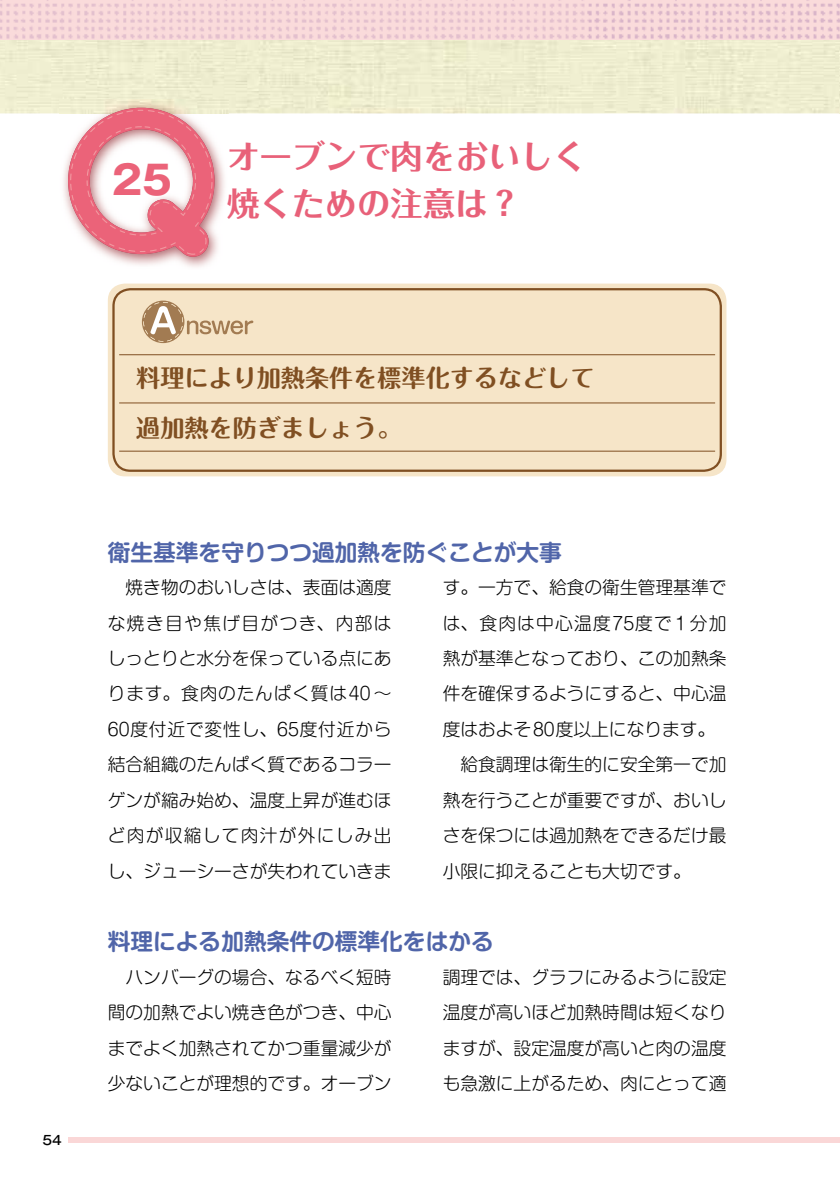
<style>
.page{position:relative;width:840px;height:1191px;background:#fff}
.page>*{position:absolute;margin:0;border:0;box-sizing:border-box;transform-origin:0 0}
.t1{font:700 39.6px "Gothic MB101 Pro";color:#eb6379}
.t2{font:700 32.6px/46.4px "Folk Pro";color:#e86179}
.t3{font:700 24px/49.6px "Maru Fo Pro";color:#804f22}
.t4{font:700 22.6px "Shin M Go Pro De";color:#5065a9}
.t5{font:300 17.8px/35.4px "Shin M Go Pro";color:#000;text-align:justify}
.t6{font:500 12.8px "Gothic MB101 Pro";color:#000}
</style>
<div class="page">
<img style="left:0;top:0;width:839px;height:113px">
<img style="left:839px;top:40px;width:1px;height:73px">
<div style="left:68px;top:1137px;width:771px;height:5px;background:#fad7d7"></div>
<img style="left:59px;top:99px;width:169px;height:168px">
<svg style="left:68px;top:108px;width:146px;height:149px"></svg>
<div style="left:108px;top:283px;width:618px;height:193px;background:#f6e5c8;border-radius:17px"></div>
<div style="left:112px;top:288px;width:609px;height:184px;border:2px solid #804f22;border-radius:17px"></div>
<svg style="left:142px;top:300px;width:111px;height:43px"></svg>
<hr style="left:119px;top:354px;width:595px;height:1px;background:#804f22">
<hr style="left:119px;top:402px;width:595px;height:1px;background:#804f22">
<hr style="left:119px;top:451px;width:595px;height:1px;background:#804f22">
<img style="left:839px;top:0;width:1px;height:40px">
<h1 class="t1" style="left:112px;top:147px;width:62px">25</h1>
<h2 class="t2" style="left:227px;top:129px;width:360px">オーブンで肉をおいしく焼くための注意は？</h2>
<p class="t6" style="left:43px;top:1129px;width:21px">54</p>
<h3 class="t3" style="left:136px;top:350px;width:459px">料理により加熱条件を標準化するなどして過加熱を防ぎましょう。</h3>
<p class="t4" style="left:108px;top:533px;width:455px">衛生基準を守りつつ過加熱を防ぐことが大事</p>
<p class="t5" style="left:108px;top:567px;width:285px">　焼き物のおいしさは、表面は適度な焼き目や焦げ目がつき、内部はしっとりと水分を保っている点にあります。食肉のたんぱく質は40 ～60度付近で変性し、65度付近から結合組織のたんぱく質であるコラーゲンが縮み始め、温度上昇が進むほど肉が収縮して肉汁が外にしみ出し、ジューシーさが失われていきま</p>
<p class="t5" style="left:442px;top:567px;width:285px;text-align:left">す。一方で、給食の衛生管理基準では、食肉は中心温度75度で 1 分加熱が基準となっており、この加熱条件を確保するようにすると、中心温度はおよそ80度以上になります。　給食調理は衛生的に安全第一で加熱を行うことが重要ですが、おいしさを保つには過加熱をできるだけ最小限に抑えることも大切です。</p>
<p class="t4" style="left:108px;top:923px;width:387px">料理による加熱条件の標準化をはかる</p>
<p class="t5" style="left:108px;top:957px;width:285px">　ハンバーグの場合、なるべく短時間の加熱でよい焼き色がつき、中心までよく加熱されてかつ重量減少が少ないことが理想的です。オーブン</p>
<p class="t5" style="left:442px;top:957px;width:285px">調理では、グラフにみるように設定温度が高いほど加熱時間は短くなりますが、設定温度が高いと肉の温度も急激に上がるため、肉にとって適</p>
</div>
